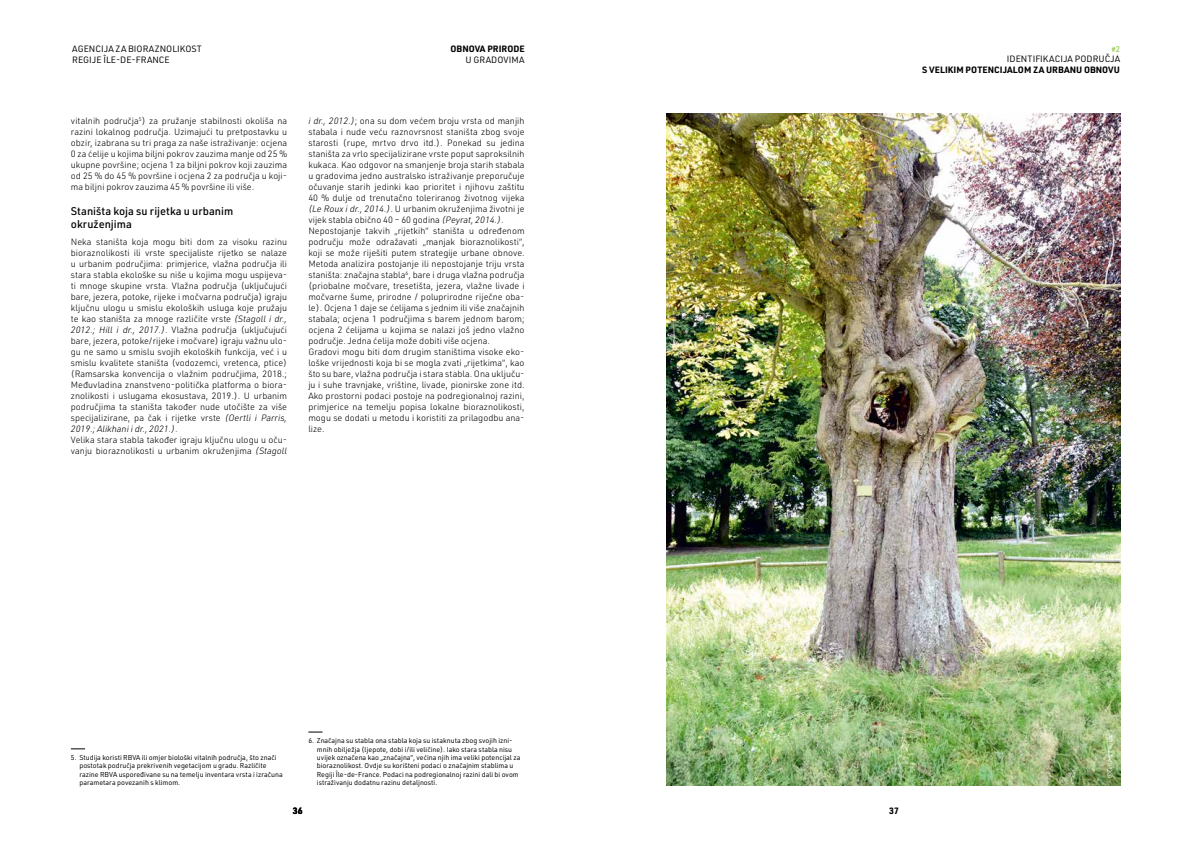
<style>
.page{position:relative;width:1191px;height:842px;background:#fff}
.page>*{position:absolute;margin:0;border:0;box-sizing:border-box;transform-origin:0 0}
.t1{font:500 11px/13.2px "URWDIN";color:#000}
.t2{font:300 9px/11px "URWDIN";color:#000}
.t3{font:9px/10.8px "URWDIN";color:#000}
.t4{font:700 9px "URWDIN";color:#000}
.t5{font:8px "URWDIN";color:#7cb926}
.t6{font:7px/8.4px "URWDIN";color:#000}
.t7{font:7px "URWDIN";color:#fff}
.s1{font-style:italic}
</style>
<div class="page">
<svg style="left:71px;top:748px;width:14px;height:1px"></svg>
<svg style="left:308px;top:731px;width:14px;height:1px"></svg>
<img style="left:666px;top:113px;width:454px;height:672px">
<p class="t3" style="left:72px;top:43px;width:131px">AGENCIJA ZA BIORAZNOLIKOST<br>REGIJE ÎLE-DE-FRANCE</p>
<p class="t4" style="left:450px;top:43px;width:75px">OBNOVA PRIRODE</p>
<p class="t3" style="left:465px;top:54px;width:60px">U GRADOVIMA</p>
<p class="t2" style="left:71px;top:115px;width:218px;text-align:justify">vitalnih područja<sup>5</sup>) za pružanje stabilnosti okoliša na razini lokalnog područja. Uzimajući tu pretpostavku u obzir, izabrana su tri praga za naše istraživanje: ocjena 0 za ćelije u kojima biljni pokrov zauzima manje od 25 % ukupne površine; ocjena 1 za biljni pokrov koji zauzima od 25 % do 45 % površine i ocjena 2 za područja u koji&shy;ma biljni pokrov zauzima 45 % površine ili više.</p>
<p class="t1" style="left:71px;top:204px;width:164px">Staništa koja su rijetka u urbanim okruženjima</p>
<p class="t2" style="left:71px;top:236px;width:218px">Neka staništa koja mogu biti dom za visoku razinu bioraznolikosti ili vrste specijaliste rijetko se nalaze u urbanim područjima: primjerice, vlažna područja ili stara stabla ekološke su niše u kojima mogu uspijeva&shy;ti mnoge skupine vrsta. Vlažna područja (uključujući bare, jezera, potoke, rijeke i močvarna područja) igraju ključnu ulogu u smislu ekoloških usluga koje pružaju te kao staništa za mnoge različite vrste <span class="s1">(Stagoll i dr., 2012.; Hill i dr., 2017.)</span>. Vlažna područja (uključujući bare, jezera, potoke/rijeke i močvare) igraju važnu ulo&shy;gu ne samo u smislu svojih ekoloških funkcija, već i u smislu kvalitete staništa (vodozemci, vretenca, ptice) (Ramsarska konvencija o vlažnim područjima, 2018.; Međuvladina znanstveno-politička platforma o biora&shy;znolikosti i uslugama ekosustava, 2019.). U urbanim područjima ta staništa također nude utočište za više specijalizirane, pa čak i rijetke vrste <span class="s1">(Oertli i Parris, 2019.; Alikhani i dr., 2021.)</span>.<br>Velika stara stabla također igraju ključnu ulogu u oču&shy;vanju bioraznolikosti u urbanim okruženjima <span class="s1">(Stagoll</span></p>
<p class="t2" style="left:308px;top:115px;width:218px"><span class="s1">i dr., 2012.)</span>; ona su dom većem broju vrsta od manjih stabala i nude veću raznovrsnost staništa zbog svoje starosti (rupe, mrtvo drvo itd.). Ponekad su jedina staništa za vrlo specijalizirane vrste poput saproksilnih kukaca. Kao odgovor na smanjenje broja starih stabala u gradovima jedno australsko istraživanje preporučuje očuvanje starih jedinki kao prioritet i njihovu zaštitu 40 % dulje od trenutačno toleriranog životnog vijeka <span class="s1">(Le Roux i dr., 2014.)</span>. U urbanim okruženjima životni je vijek stabla obično 40 – 60 godina <span class="s1">(Peyrat, 2014.)</span>.<br>Nepostojanje takvih „rijetkih“ staništa u određenom području može odražavati „manjak bioraznolikosti“, koji se može riješiti putem strategije urbane obnove.<br>Metoda analizira postojanje ili nepostojanje triju vrsta staništa: značajna stabla<sup>6</sup>, bare i druga vlažna područja (priobalne močvare, tresetišta, jezera, vlažne livade i močvarne šume, prirodne / poluprirodne riječne oba&shy;le). Ocjena 1 daje se ćelijama s jednim ili više značajnih stabala; ocjena 1 područjima s barem jednom barom; ocjena 2 ćelijama u kojima se nalazi još jedno vlažno područje. Jedna ćelija može dobiti više ocjena.<br>Gradovi mogu biti dom drugim staništima visoke eko&shy;loške vrijednosti koja bi se mogla zvati „rijetkima“, kao što su bare, vlažna područja i stara stabla. Ona uključu&shy;ju i suhe travnjake, vrištine, livade, pionirske zone itd.<br>Ako prostorni podaci postoje na podregionalnoj razini, primjerice na temelju popisa lokalne bioraznolikosti, mogu se dodati u metodu i koristiti za prilagodbu ana&shy;lize.</p>
<p class="t5" style="left:1111px;top:43px;width:10px">#2</p>
<p class="t3" style="left:1007px;top:54px;width:115px">IDENTIFIKACIJA PODRUČJA</p>
<p class="t4" style="left:922px;top:64px;width:199px">S VELIKIM POTENCIJALOM ZA URBANU OBNOVU</p>
<p class="t6" style="left:79px;top:753px;width:205px;text-indent:-9px">5. Studija koristi RBVA ili omjer biološki vitalnih područja, što znači postotak područja prekrivenih vegetacijom u gradu. Različite razine RBVA uspoređivane su na temelju inventara vrsta i izračuna parametara povezanih s klimom.</p>
<p class="t6" style="left:317px;top:736px;width:205px;text-indent:-9px">6. Značajna su stabla ona stabla koja su istaknuta zbog svojih izni&shy;mnih obilježja (ljepote, dobi i/ili veličine). Iako stara stabla nisu uvijek označena kao „značajna“, većina njih ima veliki potencijal za bioraznolikost. Ovdje su korišteni podaci o značajnim stablima u Regiji Île-de-France. Podaci na podregionalnoj razini dali bi ovom istraživanju dodatnu razinu detaljnosti.</p>
<p class="t7" style="left:1105px;top:778px;width:46px;rotate:-90deg">©Gilles Lecuir</p>
<p class="t4" style="left:293px;top:805px;width:11px">36</p>
<p class="t4" style="left:889px;top:805px;width:11px">37</p>
</div>
